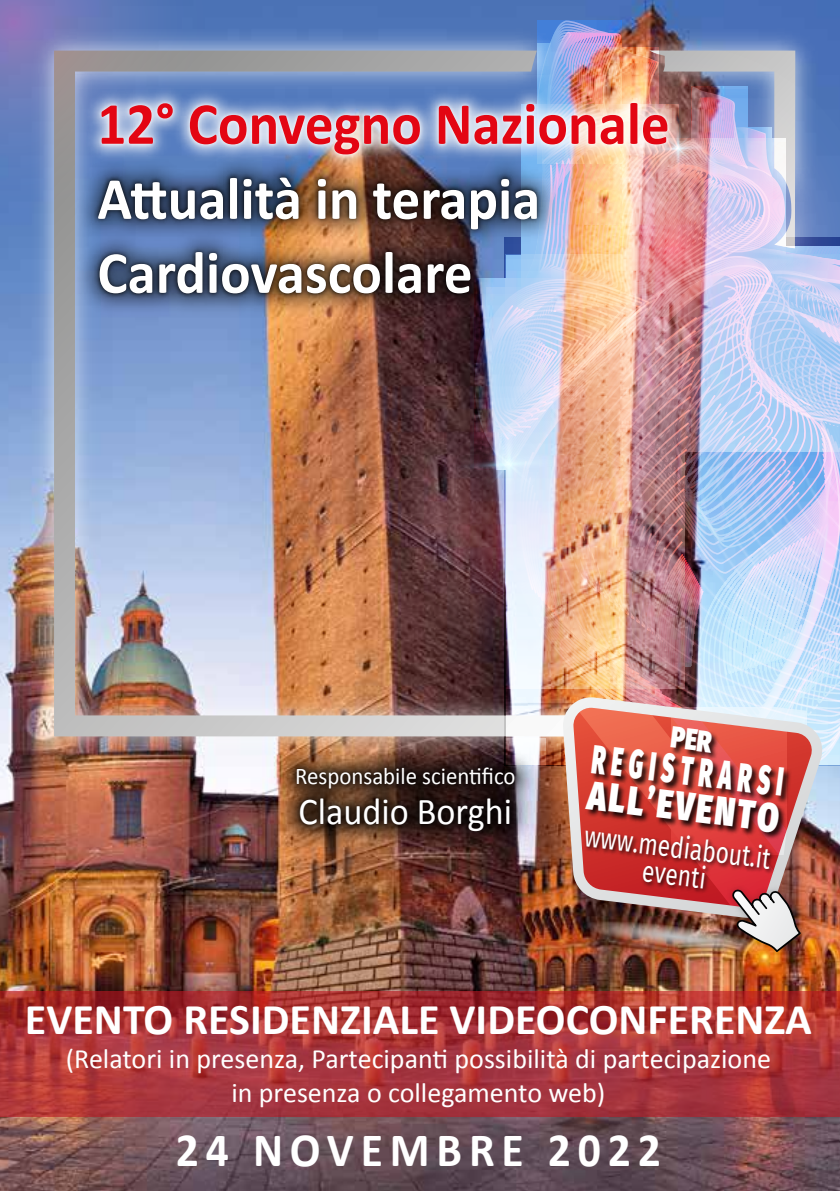
<style>
.page{position:relative;width:840px;height:1191px;background:#fff}
.page>*{position:absolute;margin:0;border:0;box-sizing:border-box;transform-origin:0 0}
.t1{font:700 60px/74px "Calibri";color:#fff;scale:.95 1}
.t2{font:700 60px "Calibri";color:#e30613;scale:.95 1}
.t3{font:700 48px "Calibri";letter-spacing:.15em;color:#fff;scale:.95 1}
.t4{font:700 44px "Calibri";color:#fff}
.t5{font:900 40.4px/36.2px "Fira Sans";color:#fff;scale:.54 1}
.t6{font:38px "Calibri";color:#fff;scale:.95 1}
.t7{font:29.6px/27.6px "Fira Sans";color:#fff;text-align:center;scale:.77 1}
.t8{font:28px/33.6px "Calibri";color:#fff;text-align:center}
.t9{font:24px "Calibri";color:#fff;scale:.95 1}
</style>
<div class="page">
<img style="left:0;top:0;width:839px;height:1191px">
<img style="left:24px;top:20px;width:415px;height:746px">
<img style="left:54px;top:51px;width:385px;height:685px">
<svg style="left:380px;top:385px;width:59px;height:303px"></svg>
<svg style="left:0;top:0;width:217px;height:225px"></svg>
<img style="left:79px;top:78px;width:360px;height:68px">
<img style="left:91px;top:89px;width:348px;height:57px">
<img style="left:266px;top:738px;width:173px;height:123px">
<img style="left:287px;top:756px;width:152px;height:83px">
<svg style="left:0;top:991px;width:839px;height:125px"></svg>
<img style="left:69px;top:146px;width:370px;height:188px">
<img style="left:89px;top:162px;width:350px;height:157px">
<img style="left:713px;top:958px;width:103px;height:8px">
<img style="left:439px;top:20px;width:401px;height:938px">
<h1 class="t2" style="left:97px;top:85px;width:603px">12° Convegno Nazionale</h1>
<h1 class="t1" style="left:97px;top:162px;width:467px">Attualità in terapia<br>Cardiovascolare</h1>
<p class="t9" style="left:295px;top:761px;width:233px">Responsabile scientifico</p>
<h3 class="t6" style="left:298px;top:787px;width:226px">Claudio Borghi</h3>
<h3 class="t5" style="left:594px;top:736px;width:358px;rotate:7deg">REGISTRARSI<br>ALL’EVENTO</h3>
<p class="t7" style="left:586px;top:821px;width:244px;rotate:7deg">www.mediabout.it eventi</p>
<h3 class="t4" style="left:25px;top:991px;width:788px">EVENTO RESIDENZIALE VIDEOCONFERENZA</h3>
<p class="t8" style="left:66px;top:1040px;width:706px">(Relatori in presenza, Partecipanti possibilità di partecipazione in presenza o collegamento web)</p>
<h2 class="t3" style="left:176px;top:1118px;width:512px">24 NOVEMBRE 2022</h2>
</div>
